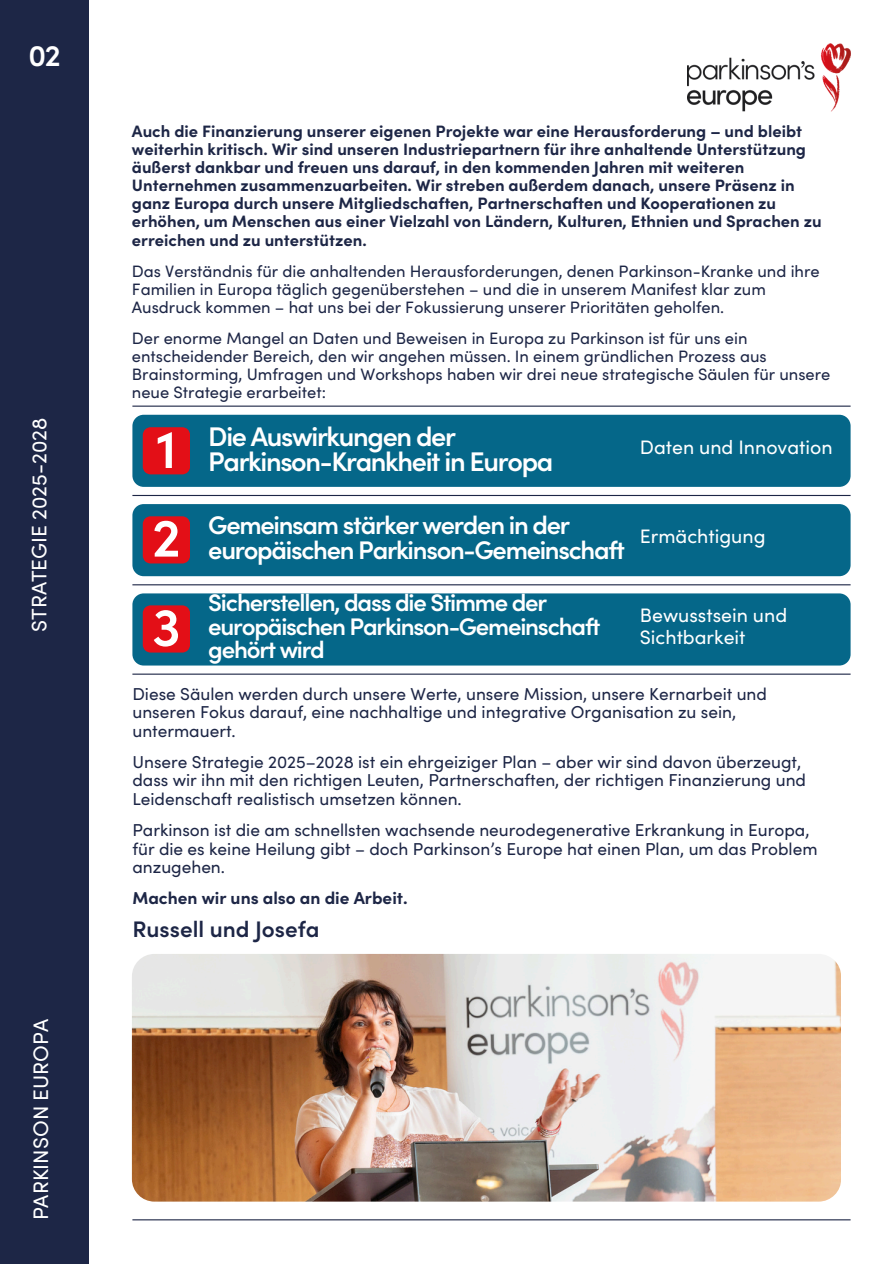
<style>
.page{position:relative;width:894px;height:1264px;background:#fff}
.page>*{position:absolute;margin:0;border:0;box-sizing:border-box;transform-origin:0 0}
.t1{font:600 54px "Sofia Pro";color:#fff}
.t2{font:600 30px "Sofia Pro";color:#fff}
.t3{font:600 27px/24.8px "Sofia Pro";letter-spacing:-.05em;color:#fff}
.t4{font:600 25.5px/24.8px "Sofia Pro";letter-spacing:-.05em;color:#fff}
.t5{font:600 24px/23.7px "Sofia Pro";letter-spacing:-.05em;color:#fff}
.t6{font:600 22.5px "Sofia Pro";color:#1d2646}
.t7{font:21px "Sofia Pro";color:#fff}
.t8{font:19.5px/22.5px "Sofia Pro";color:#fff}
.t9{font:17.25px/18px "Sofia Pro";color:#1d2646}
.t10{font:700 17.25px "Sofia Pro";color:#1d2646}
.t11{font:700 16.5px/18px "Sofia Pro";color:#1d2646}
.t12{font:16.5px/18px "Sofia Pro";color:#1d2646}
</style>
<div class="page">
<div style="left:0;top:0;width:89px;height:1263px;background:#1d2646"></div>
<hr style="left:132px;top:1219px;width:718px;height:1px;background:#1d2646">
<img style="left:687px;top:43px;width:163px;height:69px">
<div style="left:132px;top:415px;width:718px;height:72px;background:#056789;border-radius:11px"></div>
<div style="left:132px;top:504px;width:718px;height:72px;background:#056789;border-radius:11px"></div>
<div style="left:132px;top:593px;width:718px;height:72px;background:#056789;border-radius:11px"></div>
<hr style="left:132px;top:405px;width:718px;height:2px;background:#1d2646">
<hr style="left:132px;top:495px;width:718px;height:1px;background:#1d2646">
<hr style="left:132px;top:584px;width:718px;height:1px;background:#1d2646">
<hr style="left:132px;top:673px;width:718px;height:1px;background:#1d2646">
<img style="left:132px;top:953px;width:708px;height:248px;border-radius:22px">
<div style="left:143px;top:427px;width:47px;height:47px;background:#e30f17"></div>
<div style="left:143px;top:516px;width:47px;height:47px;background:#e30f17"></div>
<div style="left:143px;top:605px;width:47px;height:47px;background:#e30f17"></div>
<p class="t2" style="left:29px;top:45px;width:34px">02</p>
<h3 class="t7" style="left:31px;top:631px;width:216px;rotate:-90deg">STRATEGIE 2025-2028</h3>
<h3 class="t7" style="left:33px;top:1220px;width:203px;rotate:-90deg">PARKINSON EUROPA</h3>
<p class="t11" style="left:132px;top:125px;width:691px">Auch die Finanzierung unserer eigenen Projekte war eine Herausforderung – und bleibt weiterhin kritisch. Wir sind unseren Industriepartnern für ihre anhaltende Unterstützung äußerst dankbar und freuen uns darauf, in den kommenden Jahren mit weiteren Unternehmen zusammenzuarbeiten. Wir streben außerdem danach, unsere Präsenz in ganz Europa durch unsere Mitgliedschaften, Partnerschaften und Kooperationen zu erhöhen, um Menschen aus einer Vielzahl von Ländern, Kulturen, Ethnien und Sprachen zu erreichen und zu unterstützen.</p>
<h5 class="t12" style="left:132px;top:264px;width:689px">Das Verständnis für die anhaltenden Herausforderungen, denen Parkinson-Kranke und ihre<br>Familien in Europa täglich gegenüberstehen – und die in unserem Manifest klar zum<br>Ausdruck kommen – hat uns bei der Fokussierung unserer Prioritäten geholfen.</h5>
<p class="t12" style="left:132px;top:331px;width:700px">Der enorme Mangel an Daten und Beweisen in Europa zu Parkinson ist für uns ein entscheidender Bereich, den wir angehen müssen. In einem gründlichen Prozess aus Brainstorming, Umfragen und Workshops haben wir drei neue strategische Säulen für unsere neue Strategie erarbeitet:</p>
<p class="t1" style="left:156px;top:429px;width:22px">1</p>
<h4 class="t1" style="left:152px;top:517px;width:30px">2</h4>
<p class="t1" style="left:152px;top:607px;width:30px">3</p>
<p class="t3" style="left:208px;top:428px;width:346px">Die Auswirkungen der<br>Parkinson-Krankheit in Europa</p>
<h1 class="t4" style="left:208px;top:516px;width:418px">Gemeinsam stärker werden in der europäischen Parkinson-Gemeinschaft</h1>
<p class="t5" style="left:208px;top:593px;width:393px">Sicherstellen, dass die Stimme der europäischen Parkinson-Gemeinschaft gehört wird</p>
<h4 class="t8" style="left:639px;top:439px;width:194px">Daten und Innovation</h4>
<p class="t8" style="left:639px;top:527px;width:127px">Ermächtigung</p>
<h2 class="t8" style="left:639px;top:606px;width:149px">Bewusstsein und<br>Sichtbarkeit</h2>
<p class="t9" style="left:132px;top:687px;width:636px">Diese Säulen werden durch unsere Werte, unsere Mission, unsere Kernarbeit und unseren Fokus darauf, eine nachhaltige und integrative Organisation zu sein, untermauert.</p>
<p class="t9" style="left:132px;top:755px;width:675px">Unsere Strategie 2025–2028 ist ein ehrgeiziger Plan – aber wir sind davon überzeugt, dass wir ihn mit den richtigen Leuten, Partnerschaften, der richtigen Finanzierung und<br>Leidenschaft realistisch umsetzen können.</p>
<h1 class="t9" style="left:132px;top:823px;width:686px">Parkinson ist die am schnellsten wachsende neurodegenerative Erkrankung in Europa, für die es keine Heilung gibt – doch Parkinson’s Europe hat einen Plan, um das Problem anzugehen.</h1>
<p class="t10" style="left:132px;top:892px;width:276px">Machen wir uns also an die Arbeit.</p>
<h4 class="t6" style="left:132px;top:920px;width:188px">Russell und Josefa</h4>
</div>
